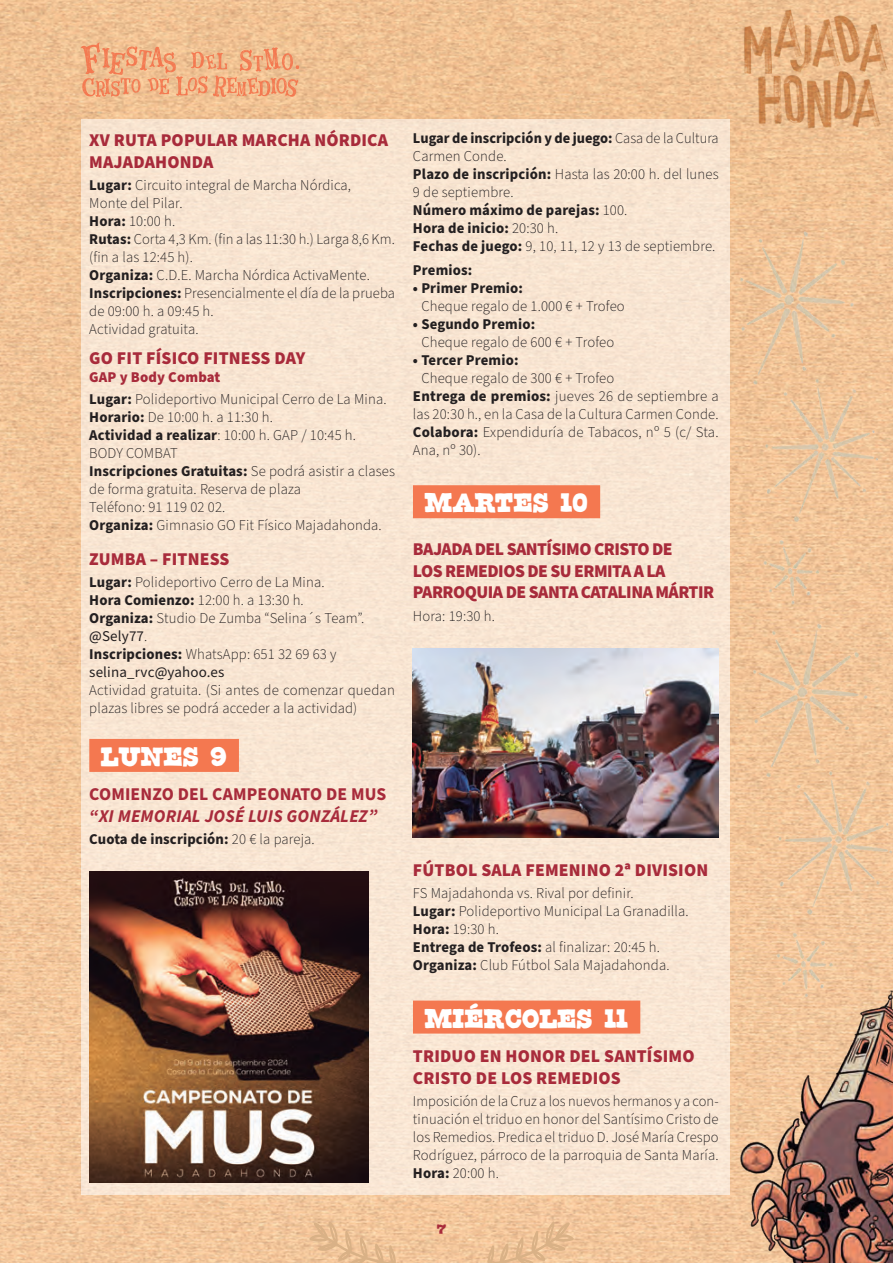
<style>
.page{position:relative;width:893px;height:1263px;background:#fff}
.page>*{position:absolute;margin:0;border:0;box-sizing:border-box;transform-origin:0 0}
.t1{font:30px "Corn Dog";letter-spacing:-.01em;color:#fff;scale:.9 1}
.t2{font:900 18px/21.6px "Source Sans Pro";letter-spacing:.01em;color:#a82b3b}
.t3{font:900 18px/21.6px "Source Sans Pro";letter-spacing:-.03em;color:#a82b3b}
.t4{font:italic 700 18px "Source Sans Pro";letter-spacing:.01em;color:#a82b3b}
.t5{font:700 18px "Source Sans Pro";letter-spacing:.01em;color:#a82b3b}
.t6{font:300 15px/18px "Source Sans Pro";letter-spacing:.01em;color:#231f20}
.t7{font:300 15px/18px "Source Sans Pro";letter-spacing:.01em;color:#231f20;scale:.96 1}
.t8{font:700 15px "Source Sans Pro";letter-spacing:.01em;color:#231f20}
.t9{font:15px "Corn Dog";color:#a82b3b}
.s1{font-weight:700}
.s2{font-weight:900;color:#a82b3b}
.s3{font-weight:400}
.s4{font-weight:300}
</style>
<div class="page">
<img style="left:0;top:0;width:745px;height:1263px">
<img style="left:729px;top:981px;width:164px;height:282px">
<div style="left:81px;top:119px;width:649px;height:1076px;background:#f9e5d2"></div>
<img style="left:724px;top:0;width:169px;height:139px">
<svg style="left:81px;top:42px;width:219px;height:56px;background:#efb083"></svg>
<img style="left:731px;top:107px;width:162px;height:533px">
<img style="left:745px;top:500px;width:148px;height:533px">
<svg style="left:309px;top:1221px;width:96px;height:42px;background:#ecc196"></svg>
<svg style="left:478px;top:1221px;width:96px;height:42px;background:#ecc096"></svg>
<div style="left:89px;top:739px;width:150px;height:33px;background:#f47850"></div>
<img style="left:89px;top:872px;width:280px;height:310px">
<div style="left:413px;top:485px;width:187px;height:33px;background:#f47850"></div>
<div style="left:413px;top:1000px;width:227px;height:33px;background:#f47850"></div>
<img style="left:413px;top:648px;width:306px;height:190px">
<p class="t2" style="left:89px;top:130px;width:300px">XV RUTA POPULAR MARCHA NÓRDICA<br>MAJADAHONDA</p>
<p class="t6" style="left:89px;top:176px;width:307px"><span class="s1">Lugar:</span> Circuito integral de Marcha Nórdica,<br>Monte del Pilar.<br><span class="s1">Hora:</span> 10:00 h.<br><span class="s1">Rutas:</span> Corta 4,3 Km. (fin a las 11:30 h.) Larga 8,6 Km. (fin a las 12:45 h).<br><span class="s1">Organiza:</span> C.D.E. Marcha Nórdica ActivaMente.<br><span class="s1">Inscripciones:</span> Presencialmente el día de la prueba de 09:00 h. a 09:45 h.<br>Actividad gratuita.</p>
<p class="t2" style="left:89px;top:348px;width:218px">GO FIT FÍSICO FITNESS DAY</p>
<p class="t6" style="left:89px;top:366px;width:299px;line-height:22.2px"><span class="s2">GAP y Body Combat<br></span><span class="s1">Lugar:</span> Polideportivo Municipal Cerro de La Mina.</p>
<p class="t6" style="left:89px;top:409px;width:307px"><span class="s1">Horario:</span> De 10:00 h. a 11:30 h.<br><span class="s1">Actividad a realizar</span>: 10:00 h. GAP / 10:45 h.<br>BODY COMBAT<br><span class="s1">Inscripciones Gratuitas:</span> Se podrá asistir a clases de forma gratuita. Reserva de plaza<br>Teléfono: 91 119 02 02.<br><span class="s1">Organiza:</span> Gimnasio GO Fit Físico Majadahonda.</p>
<p class="t2" style="left:89px;top:548px;width:142px">ZUMBA – FITNESS</p>
<p class="t6" style="left:89px;top:573px;width:276px"><span class="s1">Lugar:</span> Polideportivo Cerro de La Mina.<br><span class="s1">Hora Comienzo:</span> 12:00 h. a 13:30 h.<br><span class="s1">Organiza:</span> Studio De Zumba “Selina´s Team”. <span class="s3">@Sely77</span>.<br><span class="s1">Inscripciones:</span> WhatsApp: 651 32 69 63 y <span class="s3">selina_rvc@yahoo.es</span></p>
<p class="t6" style="left:89px;top:681px;width:307px">Actividad gratuita. (Si antes de comenzar quedan plazas libres se podrá acceder a la actividad)</p>
<h1 class="t1" style="left:101px;top:740px;width:142px">LUNES 9</h1>
<p class="t5" style="left:89px;top:782px;width:299px">COMIENZO DEL CAMPEONATO DE MUS</p>
<p class="t4" style="left:89px;top:804px;width:290px">“XI MEMORIAL JOSÉ LUIS GONZÁLEZ”</p>
<p class="t8" style="left:89px;top:829px;width:227px">Cuota de inscripción: <span class="s4">20 € la pareja.</span></p>
<p class="t7" style="left:413px;top:129px;width:320px"><span class="s1">Lugar de inscripción y de juego:</span> Casa de la Cultura Carmen Conde.<br><span class="s1">Plazo de inscripción:</span> Hasta las 20:00 h. del lunes 9 de septiembre.<br><span class="s1">Número máximo de parejas:</span> 100.<br><span class="s1">Hora de inicio:</span> 20:30 h.<br><span class="s1">Fechas de juego:</span> 9, 10, 11, 12 y 13 de septiembre.</p>
<p class="t8" style="left:413px;top:260px;width:61px">Premios:</p>
<p class="t8" style="left:413px;top:278px;width:112px">• Primer Premio:</p>
<p class="t6" style="left:421px;top:297px;width:205px">Cheque regalo de 1.000 € + Trofeo</p>
<p class="t8" style="left:413px;top:314px;width:124px">• Segundo Premio:</p>
<p class="t6" style="left:421px;top:333px;width:194px">Cheque regalo de 600 € + Trofeo</p>
<p class="t8" style="left:413px;top:350px;width:107px">• Tercer Premio:</p>
<p class="t6" style="left:413px;top:369px;width:307px;text-indent:8px">Cheque regalo de 300 € + Trofeo<br><span class="s1">Entrega de premios:</span> jueves 26 de septiembre a las 20:30 h., en la Casa de la Cultura Carmen Conde.<br><span class="s1">Colabora:</span> Expendiduría de Tabacos, nº 5 (c/ Sta.<br>Ana, nº 30).</p>
<h1 class="t1" style="left:425px;top:486px;width:184px">MARTES 10</h1>
<p class="t3" style="left:413px;top:539px;width:303px">BAJADA DEL SANTÍSIMO CRISTO DE<br>LOS REMEDIOS DE SU ERMITA A LA<br>PARROQUIA DE SANTA CATALINA MÁRTIR</p>
<p class="t6" style="left:413px;top:607px;width:83px">Hora: 19:30 h.</p>
<p class="t2" style="left:413px;top:860px;width:297px">FÚTBOL SALA FEMENINO 2ª DIVISION</p>
<p class="t6" style="left:413px;top:885px;width:277px">FS Majadahonda vs. Rival por definir.<br><span class="s1">Lugar:</span> Polideportivo Municipal La Granadilla.<br><span class="s1">Hora:</span> 19:30 h.<br><span class="s1">Entrega de Trofeos:</span> al finalizar: 20:45 h.<br><span class="s1">Organiza:</span> Club Fútbol Sala Majadahonda.</p>
<h1 class="t1" style="left:425px;top:1002px;width:228px">MIÉRCOLES 11</h1>
<p class="t2" style="left:413px;top:1045px;width:283px">TRIDUO EN HONOR DEL SANTÍSIMO<br>CRISTO DE LOS REMEDIOS</p>
<p class="t7" style="left:413px;top:1092px;width:320px;text-align:justify">Imposición de la Cruz a los nuevos hermanos y a con&shy;tinuación el triduo en honor del Santísimo Cristo de los Remedios. Predica el triduo D. José María Crespo Rodríguez, párroco de la parroquia de Santa María.<br><span class="s1">Hora:</span> 20:00 h.</p>
<p class="t9" style="left:437px;top:1221px;width:11px">7</p>
</div>
